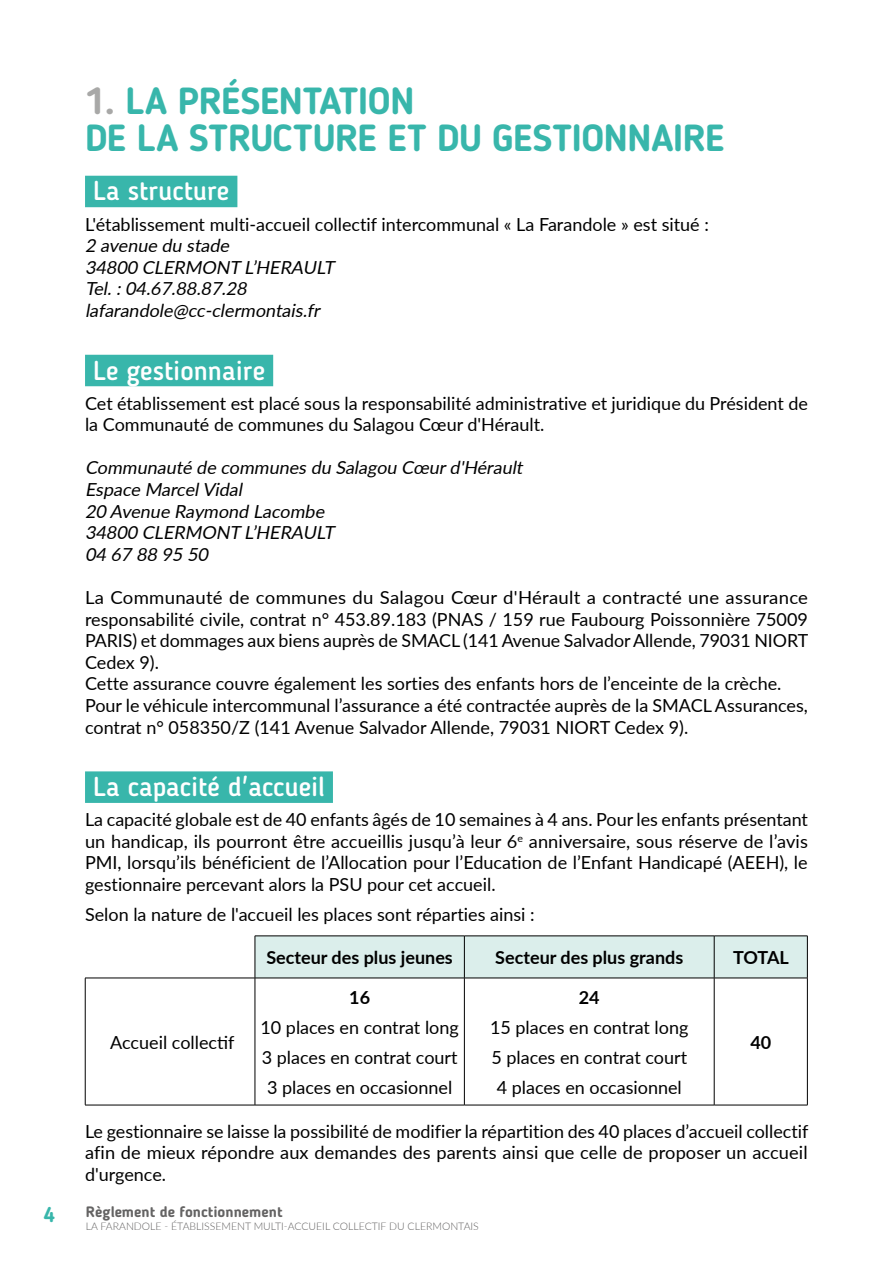
<style>
.page{position:relative;width:893px;height:1263px;background:#fff}
.page>*{position:absolute;margin:0;border:0;box-sizing:border-box;transform-origin:0 0}
.gros_titre{font:700 37.5px "Blogger Sans";letter-spacing:-.01em;color:#38b6ab}
.titre{font:500 27px "Blogger Sans";color:#fff}
.t1{font:700 21px "Blogger Sans";color:#38b6ab}
.texte_courant{font:18px/21.6px "Lato";color:#000;text-align:justify}
.texte_courant-2{font:italic 18px "Lato";color:#000}
.texte_courant-3{font:700 18px "Lato";color:#000}
.t2{font:700 15px "Blogger Sans";color:#646363}
.t3{font:300 10.5px "Lato";color:#646363}
.s1{color:#a8a8a7}
</style>
<div class="page">
<div style="left:85px;top:176px;width:152px;height:31px;background:#38b6ab"></div>
<div style="left:85px;top:355px;width:188px;height:31px;background:#38b6ab"></div>
<div style="left:85px;top:771px;width:248px;height:32px;background:#38b6ab"></div>
<div style="left:256px;top:937px;width:551px;height:41px;background:#dbeeeb"></div>
<hr style="left:255px;top:936px;width:209px;height:1px;background:#000">
<hr style="left:255px;top:936px;width:1px;height:42px;background:#000">
<hr style="left:464px;top:936px;width:250px;height:1px;background:#000">
<hr style="left:464px;top:936px;width:1px;height:42px;background:#000">
<hr style="left:714px;top:936px;width:93px;height:1px;background:#000">
<hr style="left:714px;top:936px;width:1px;height:42px;background:#000">
<hr style="left:807px;top:936px;width:1px;height:42px;background:#000">
<hr style="left:85px;top:978px;width:170px;height:1px;background:#000">
<hr style="left:85px;top:978px;width:1px;height:127px;background:#000">
<hr style="left:255px;top:978px;width:209px;height:1px;background:#000">
<hr style="left:255px;top:978px;width:1px;height:127px;background:#000">
<hr style="left:464px;top:978px;width:250px;height:1px;background:#000">
<hr style="left:464px;top:978px;width:1px;height:127px;background:#000">
<hr style="left:714px;top:978px;width:93px;height:1px;background:#000">
<hr style="left:714px;top:978px;width:1px;height:127px;background:#000">
<hr style="left:807px;top:978px;width:1px;height:127px;background:#000">
<hr style="left:85px;top:1105px;width:170px;height:1px;background:#000">
<hr style="left:255px;top:1105px;width:209px;height:1px;background:#000">
<hr style="left:464px;top:1105px;width:250px;height:1px;background:#000">
<hr style="left:714px;top:1105px;width:93px;height:1px;background:#000">
<p class="gros_titre" style="left:85px;top:78px;width:331px"><span class="s1">1.</span> LA PRÉSENTATION</p>
<p class="gros_titre" style="left:85px;top:115px;width:641px">DE LA STRUCTURE ET DU GESTIONNAIRE</p>
<p class="titre" style="left:93px;top:175px;width:138px">La structure</p>
<p class="texte_courant" style="left:85px;top:212px;width:625px">L'établissement multi-accueil collectif intercommunal « La Farandole » est situé :</p>
<p class="texte_courant-2" style="left:85px;top:233px;width:150px">2 avenue du stade</p>
<p class="texte_courant-2" style="left:85px;top:254px;width:255px">34800 CLERMONT L’HERAULT</p>
<p class="texte_courant-2" style="left:85px;top:276px;width:167px">Tel.:04.67.88.87.28</p>
<p class="texte_courant-2" style="left:85px;top:298px;width:240px">lafarandole@cc-clermontais.fr</p>
<p class="titre" style="left:93px;top:354px;width:173px">Le gestionnaire</p>
<p class="texte_courant" style="left:85px;top:391px;width:724px">Cet établissement est placé sous la responsabilité administrative et juridique du Président de la Communauté de communes du Salagou Cœur d'Hérault.</p>
<p class="texte_courant-2" style="left:85px;top:455px;width:443px">Communauté de communesdu Salagou Cœurd'Hérault</p>
<p class="texte_courant-2" style="left:85px;top:477px;width:163px">Espace MarcelVidal</p>
<p class="texte_courant-2" style="left:85px;top:498px;width:245px">20 Avenue Raymond Lacombe</p>
<p class="texte_courant-2" style="left:85px;top:520px;width:255px">34800 CLERMONT L’HERAULT</p>
<p class="texte_courant-2" style="left:85px;top:541px;width:129px">04 67 88 95 50</p>
<p class="texte_courant" style="left:85px;top:586px;width:725px">La Communauté de communes du Salagou Cœur d'Hérault a contracté une assurance responsabilité civile, contrat n° 453.89.183 (PNAS / 159 rue Faubourg Poissonnière 75009<br>PARIS) et dommages aux biens auprès de SMACL (141 Avenue Salvador Allende, 79031 NIORT Cedex 9).</p>
<p class="texte_courant" style="left:85px;top:672px;width:698px">Cette assurance couvre également les sorties des enfants hors de l’enceinte de la crèche.</p>
<p class="texte_courant" style="left:85px;top:694px;width:724px">Pour le véhicule intercommunal l’assurance a été contractée auprès de la SMACL Assurances, contrat n° 058350/Z (141 Avenue Salvador Allende, 79031 NIORT Cedex 9).</p>
<p class="titre" style="left:93px;top:770px;width:233px">La capacité d'accueil</p>
<p class="texte_courant" style="left:85px;top:808px;width:724px">La capacité globale est de 40 enfants âgés de 10 semaines à 4 ans. Pour les enfants présentant un handicap, ils pourront être accueillis jusqu’à leur 6<sup>e</sup> anniversaire, sous réserve de l’avis PMI, lorsqu’ils bénéficient de l’Allocation pour l’Education de l’Enfant Handicapé (AEEH), le gestionnaire percevant alors la PSU pour cet accueil.</p>
<p class="texte_courant" style="left:85px;top:903px;width:451px">Selon la nature de l'accueil les places sont réparties ainsi :</p>
<p class="texte_courant-3" style="left:266px;top:944px;width:188px">Secteur des plus jeunes</p>
<p class="texte_courant-3" style="left:495px;top:944px;width:189px">Secteur des plus grands</p>
<p class="texte_courant-3" style="left:733px;top:944px;width:57px">TOTAL</p>
<p class="texte_courant" style="left:110px;top:1031px;width:126px">Accueil collectif</p>
<p class="texte_courant-3" style="left:349px;top:984px;width:22px">16</p>
<p class="texte_courant" style="left:260px;top:1015px;width:200px">10 places en contrat long</p>
<p class="texte_courant" style="left:262px;top:1046px;width:197px">3 places en contrat court</p>
<p class="texte_courant" style="left:267px;top:1076px;width:187px">3 places en occasionnel</p>
<p class="texte_courant-3" style="left:579px;top:984px;width:22px">24</p>
<p class="texte_courant" style="left:490px;top:1015px;width:200px">15 places en contrat long</p>
<p class="texte_courant" style="left:491px;top:1046px;width:197px">5 places en contrat court</p>
<p class="texte_courant" style="left:497px;top:1076px;width:187px">4 places en occasionnel</p>
<p class="texte_courant-3" style="left:750px;top:1029px;width:22px">40</p>
<p class="texte_courant" style="left:85px;top:1120px;width:725px">Le gestionnaire se laisse la possibilité de modifier la répartition des 40 places d’accueil collectif afin de mieux répondre aux demandes des parents ainsi que celle de proposer un accueil d'urgence.</p>
<p class="t1" style="left:43px;top:1201px;width:13px">4</p>
<p class="t2" style="left:86px;top:1203px;width:198px">Règlement de fonctionnement</p>
<p class="t3" style="left:86px;top:1218px;width:394px">LA FARANDOLE - ÉTABLISSEMENT MULTI-ACCUEIL COLLECTIF DU CLERMONTAIS</p>
</div>
